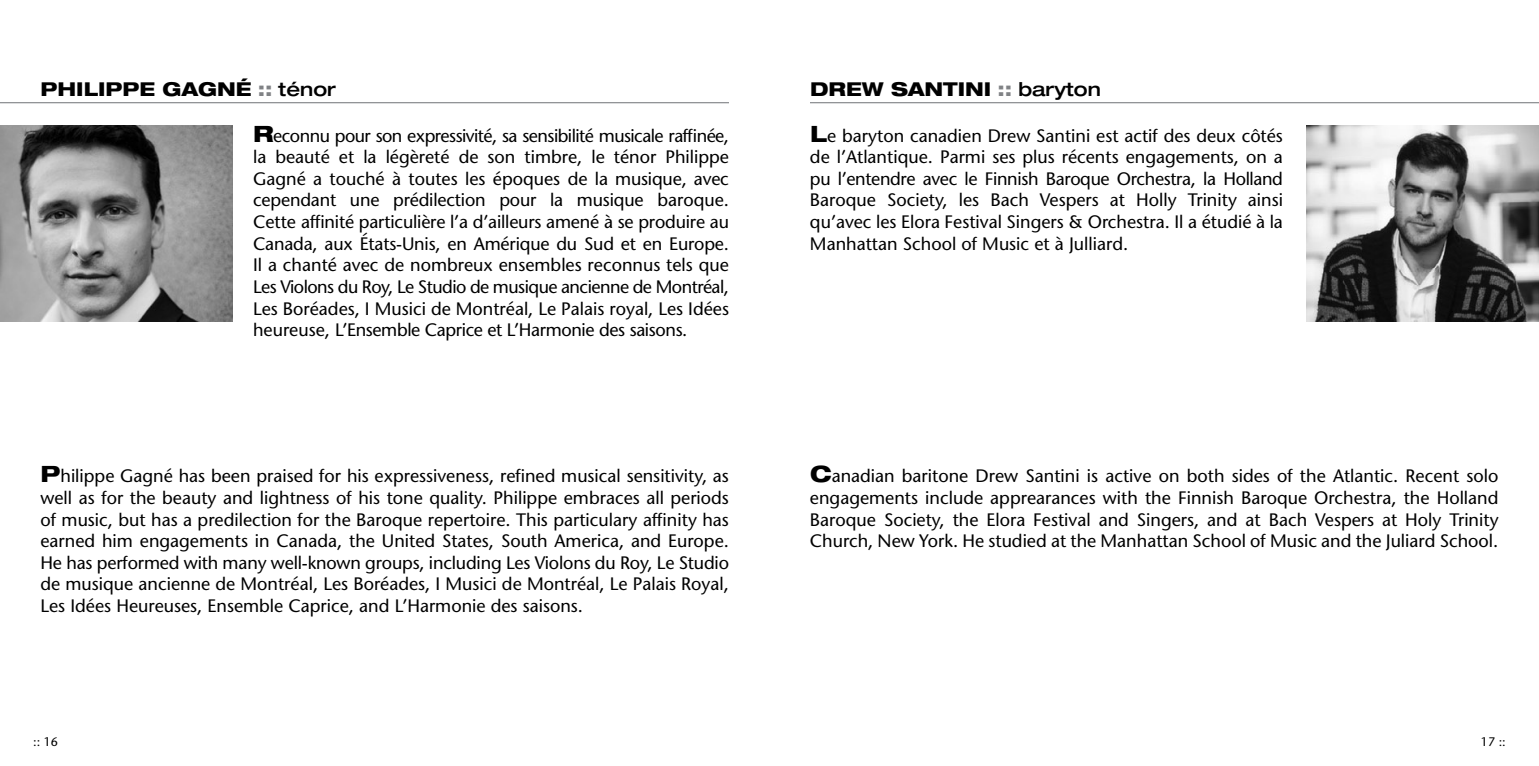
<style>
.page{position:relative;width:1539px;height:766px;background:#fff}
.page>*{position:absolute;margin:0;border:0;box-sizing:border-box;transform-origin:0 0}
.t1{font:800 expanded 19.12px "Helvetica Neue";color:#000}
.t2{font:18px/21.6px "Stone Sans";color:#000;text-align:justify}
.t3{font:12.38px "Stone Sans";color:#000}
.s1{color:#808285}
.s2{font-weight:500}
.s3{font-family:"Helvetica Neue LT Std";font-weight:800;font-stretch:expanded;font-size:22.5px}
</style>
<div class="page">
<hr style="left:0;top:102px;width:729px;height:1px;background:#808285">
<hr style="left:810px;top:102px;width:729px;height:1px;background:#808285">
<img style="left:0;top:125px;width:233px;height:196px">
<img style="left:1306px;top:125px;width:233px;height:196px">
<p class="t1" style="left:40px;top:77px;width:297px">PHILIPPE GAGNÉ <span class="s1">::</span> <span class="s2">ténor</span></p>
<p class="t1" style="left:810px;top:77px;width:292px">DREW SANTINI <span class="s1">::</span> <span class="s2">baryton</span></p>
<p class="t2" style="left:253px;top:124px;width:477px"><span class="s3">R</span>econnu pour son expressivité, sa sensibilité musicale raffinée, la beauté et la légèreté de son timbre, le ténor Philippe Gagné a touché à toutes les époques de la musique, avec cependant une prédilection pour la musique baroque.<br>Cette affinité particulière l’a d’ailleurs amené à se produire au Canada, aux États-Unis, en Amérique du Sud et en Europe.<br>Il a chanté avec de nombreux ensembles reconnus tels que Les Violons du Roy, Le Studio de musique ancienne de Montréal, Les Boréades, I Musici de Montréal, Le Palais royal, Les Idées heureuse, L’Ensemble Caprice et L’Harmonie des saisons.</p>
<p class="t2" style="left:810px;top:124px;width:475px"><span class="s3">L</span>e baryton canadien Drew Santini est actif des deux côtés de l’Atlantique. Parmi ses plus récents engagements, on a pu l’entendre avec le Finnish Baroque Orchestra, la Holland Baroque Society, les Bach Vespers at Holly Trinity ainsi qu’avec les Elora Festival Singers &amp; Orchestra. Il a étudié à la Manhattan School of Music et à Julliard.</p>
<p class="t2" style="left:40px;top:465px;width:690px"><span class="s3">P</span>hilippe Gagné has been praised for his expressiveness, refined musical sensitivity, as well as for the beauty and lightness of his tone quality. Philippe embraces all periods of music, but has a predilection for the Baroque repertoire. This particulary affinity has earned him engagements in Canada, the United States, South America, and Europe.<br>He has performed with many well-known groups, including Les Violons du Roy, Le Studio de musique ancienne de Montréal, Les Boréades, I Musici de Montréal, Le Palais Royal, Les Idées Heureuses, Ensemble Caprice, and L’Harmonie des saisons.</p>
<p class="t2" style="left:810px;top:465px;width:690px"><span class="s3">C</span>anadian baritone Drew Santini is active on both sides of the Atlantic. Recent solo engagements include apprearances with the Finnish Baroque Orchestra, the Holland Baroque Society, the Elora Festival and Singers, and at Bach Vespers at Holy Trinity Church, New York. He studied at the Manhattan School of Music and the Juliard School.</p>
<p class="t3" style="left:33px;top:733px;width:26px">:: 16</p>
<p class="t3" style="left:1481px;top:733px;width:26px">17 ::</p>
</div>
